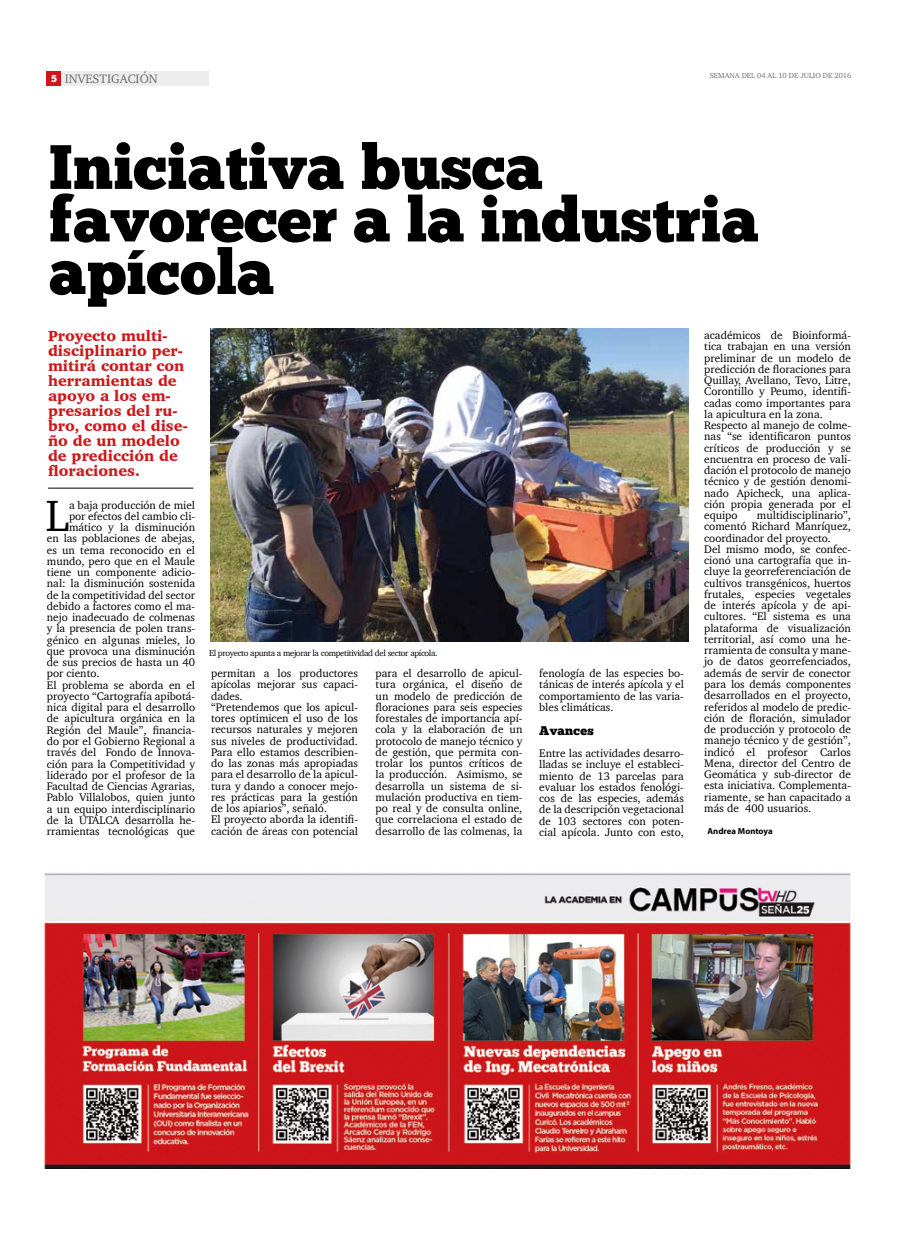
<style>
.page{position:relative;width:904px;height:1241px;background:#fff}
.page>*{position:absolute;margin:0;border:0;box-sizing:border-box;transform-origin:0 0}
.t1{font:62.5px/52.5px "Chunk Five Ex";color:#000}
.t2{font:44.75px "Charter";color:#000}
.t3{font:900 15px/15px "Charter";color:#cd171a}
.t4{font:12.5px "Charter";color:#706f6f}
.t5{font:12.5px "Chunk Five Ex";letter-spacing:.015em;color:#000}
.t6{font:11.25px/11.2px "Charter";color:#000}
.t7{font:8.75px "Charter";letter-spacing:-.04em;color:#000}
.t8{font:700 8.75px "Myriad Pro";letter-spacing:-.005em;color:#000}
.t9{font:7.5px "Charter";color:#706f6f}
.s1{font-family:"Chunk Five Ex";font-size:10px;color:#fff}
</style>
<div class="page">
<div style="left:46px;top:71px;width:15px;height:15px;background:#cd171a"></div>
<div style="left:62px;top:71px;width:147px;height:15px;background:#ededed"></div>
<hr style="left:48px;top:488px;width:145px;height:1px;background:#000">
<img style="left:211px;top:328px;width:477px;height:313px">
<img style="left:44px;top:873px;width:807px;height:295px">
<p class="t4" style="left:51px;top:68px;width:108px"><span class="s1">5</span> INVESTIGACIÓN</p>
<p class="t9" style="left:709px;top:69px;width:143px">SEMANA DEL 04 AL 10 DE JULIO DE 2016</p>
<h1 class="t1" style="left:49px;top:139px;width:711px">Iniciativa busca favorecer a la industria apícola</h1>
<h3 class="t3" style="left:48px;top:328px;width:141px">Proyecto multi&shy;disciplinario per&shy;mitirá contar con herramientas de apoyo a los em&shy;presarios del ru&shy;bro, como el dise&shy;ño de un modelo de predicción de floraciones.</h3>
<p class="t6" style="left:704px;top:329px;width:148px">académicos de Bioinformá&shy;tica trabajan en una versión preliminar de un modelo de predicción de floraciones para<br>Quillay, Avellano, Tevo, Litre,<br>Corontillo y Peumo, identifi&shy;cadas como importantes para la apicultura en la zona.<br>Respecto al manejo de colme&shy;nas “se identificaron puntos críticos de producción y se encuentra en proceso de vali&shy;dación el protocolo de manejo técnico y de gestión denomi&shy;nado Apicheck, una aplica&shy;ción propia generada por el equipo</p>
<h2 class="t2" style="left:46px;top:477px;width:25px">L</h2>
<p class="t6" style="left:69px;top:499px;width:128px">a baja producción de miel</p>
<p class="t6" style="left:704px;top:509px;width:148px;text-indent:53px">multidisciplinario”, comentó Richard Manríquez, coordinador del proyecto.<br>Del mismo modo, se confec&shy;cionó una cartografía que in&shy;cluye la georreferenciación de cultivos transgénicos, huertos frutales, especies vegetales de interés apícola y de api&shy;cultores. “El sistema es una plataforma de visualización territorial, así como una he&shy;rramienta de consulta y mane&shy;jo de datos georrefenciados, además de servir de conector para los demás componentes desarrollados en el proyecto, referidos al modelo de predic&shy;ción de floración, simulador de producción y protocolo de manejo técnico y de gestión”, indicó el profesor Carlos<br>Mena, director del Centro de<br>Geomática y sub-director de esta iniciativa. Complementa&shy;riamente, se han capacitado a más de 400 usuarios.</p>
<p class="t8" style="left:707px;top:825px;width:67px">Andrea Montoya</p>
<p class="t6" style="left:69px;top:510px;width:128px">por efectos del cambio cli-</p>
<p class="t6" style="left:69px;top:521px;width:128px">mático y la disminución</p>
<p class="t6" style="left:47px;top:532px;width:150px">en las poblaciones de abejas,</p>
<p class="t6" style="left:47px;top:544px;width:150px">es un tema reconocido en el</p>
<p class="t6" style="left:47px;top:555px;width:150px">mundo, pero que en el Maule</p>
<p class="t6" style="left:47px;top:566px;width:150px">tiene un componente adicio-</p>
<p class="t6" style="left:47px;top:577px;width:150px">nal: la disminución sostenida</p>
<p class="t6" style="left:47px;top:589px;width:150px">de la competitividad del sector</p>
<p class="t6" style="left:47px;top:600px;width:150px">debido a factores como el ma-</p>
<p class="t6" style="left:47px;top:611px;width:150px">nejo inadecuado de colmenas</p>
<p class="t6" style="left:47px;top:622px;width:150px">y la presencia de polen trans-</p>
<p class="t6" style="left:47px;top:634px;width:150px">génico en algunas mieles, lo</p>
<p class="t6" style="left:47px;top:645px;width:150px">que provoca una disminución</p>
<p class="t6" style="left:47px;top:656px;width:150px">de sus precios de hasta un 40</p>
<p class="t6" style="left:47px;top:667px;width:54px">por ciento.</p>
<p class="t6" style="left:47px;top:679px;width:150px">El problema se aborda en el</p>
<p class="t6" style="left:47px;top:690px;width:150px">proyecto “Cartografía apibotá-</p>
<p class="t6" style="left:47px;top:701px;width:150px">nica digital para el desarrollo</p>
<p class="t6" style="left:47px;top:712px;width:150px">de apicultura orgánica en la</p>
<p class="t6" style="left:47px;top:724px;width:150px">Región del Maule”, financia-</p>
<p class="t6" style="left:47px;top:735px;width:150px">do por el Gobierno Regional a</p>
<p class="t6" style="left:47px;top:746px;width:150px">través del Fondo de Innova-</p>
<p class="t6" style="left:47px;top:757px;width:150px">ción para la Competitividad y</p>
<p class="t6" style="left:47px;top:769px;width:150px">liderado por el profesor de la</p>
<p class="t6" style="left:47px;top:780px;width:150px">Facultad de Ciencias Agrarias,</p>
<p class="t6" style="left:47px;top:791px;width:150px">Pablo Villalobos, quien junto</p>
<p class="t6" style="left:47px;top:802px;width:150px">a un equipo interdisciplinario</p>
<p class="t6" style="left:47px;top:814px;width:150px">de la UTALCA desarrolla he-</p>
<p class="t6" style="left:47px;top:825px;width:150px">rramientas tecnológicas que</p>
<p class="t7" style="left:209px;top:645px;width:230px">El proyecto apunta a mejorar la competitividad del sector apícola.</p>
<p class="t6" style="left:211px;top:667px;width:148px">permitan a los productores apícolas mejorar sus capaci&shy;dades.<br>“Pretendemos que los apicul&shy;tores optimicen el uso de los recursos naturales y mejoren sus niveles de productividad.<br>Para ello estamos describien&shy;do las zonas más apropiadas para el desarrollo de la apicul&shy;tura y dando a conocer mejo&shy;res prácticas para la gestión de los apiarios”, señaló.<br>El proyecto aborda la identifi&shy;cación de áreas con potencial</p>
<p class="t6" style="left:375px;top:667px;width:148px;text-align:justify">para el desarrollo de apicul&shy;tura orgánica, el diseño de un modelo de predicción de floraciones para seis especies forestales de importancia apí&shy;cola y la elaboración de un protocolo de manejo técnico y de gestión, que permita con&shy;trolar los puntos críticos de la producción. Asimismo, se desarrolla un sistema de si&shy;mulación productiva en tiem&shy;po real y de consulta online, que correlaciona el estado de desarrollo de las colmenas, la</p>
<p class="t6" style="left:539px;top:667px;width:146px;text-align:justify">fenología de las especies bo&shy;tánicas de interés apícola y el comportamiento de las varia&shy;bles climáticas.</p>
<p class="t5" style="left:539px;top:720px;width:56px">Avances</p>
<p class="t6" style="left:539px;top:747px;width:146px;text-align:justify">Entre las actividades desarro&shy;lladas se incluye el estableci&shy;miento de 13 parcelas para evaluar los estados fenológi&shy;cos de las especies, además de la descripción vegetacional de 103 sectores con poten&shy;cial apícola. Junto con esto,</p>
</div>
